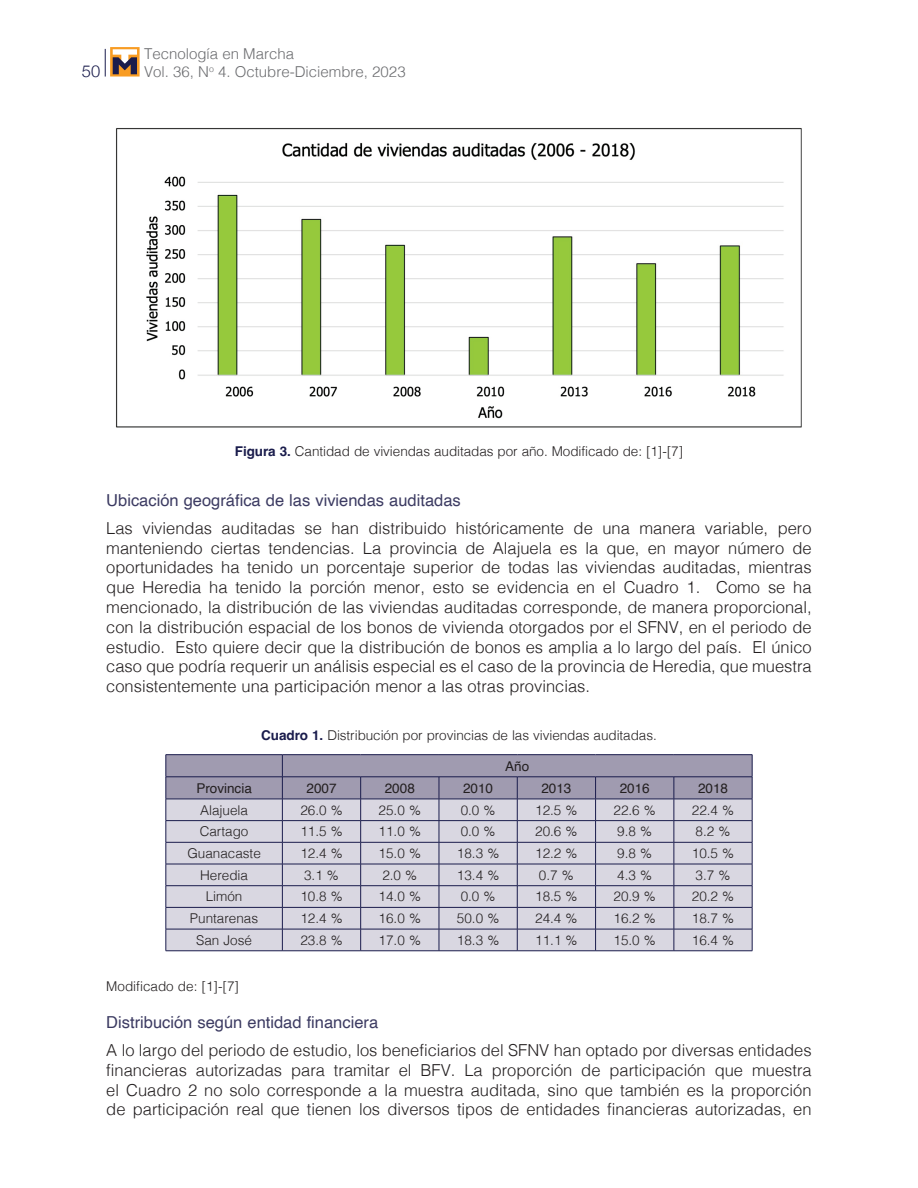
<style>
.page{position:relative;width:918px;height:1188px;background:#fff}
.page>*{position:absolute;margin:0;border:0;box-sizing:border-box;transform-origin:0 0}
.t1{font:300 16.5px/19.8px "Helvetica";color:#231f20;text-align:justify}
.t2{font:16.5px "Helvetica";color:#3c3b62}
.t3{font:300 16.5px "Helvetica Neue";color:#1a1c4c}
.t4{font:300 15px/18px "Helvetica";color:#6c6d70}
.t5{font:300 13.5px "Helvetica";color:#231f20}
.t6{font:13.5px "Helvetica";color:#231f20}
.s1{font-weight:700;color:#1a1c4c}
</style>
<div class="page">
<svg style="left:105px;top:49px;width:1px;height:28px"></svg>
<svg style="left:110px;top:47px;width:30px;height:30px"></svg>
<svg style="left:113px;top:49px;width:24px;height:25px"></svg>
<img style="left:116px;top:128px;width:686px;height:300px">
<hr style="left:166px;top:754px;width:116px;height:1px;background:#1a1c4c">
<hr style="left:282px;top:754px;width:79px;height:1px;background:#1a1c4c">
<hr style="left:361px;top:754px;width:78px;height:1px;background:#1a1c4c">
<hr style="left:439px;top:754px;width:78px;height:1px;background:#1a1c4c">
<hr style="left:517px;top:754px;width:79px;height:1px;background:#1a1c4c">
<hr style="left:596px;top:754px;width:78px;height:1px;background:#1a1c4c">
<hr style="left:674px;top:754px;width:78px;height:1px;background:#1a1c4c">
<svg style="left:166px;top:755px;width:587px;height:196px;background:#c2bfce"></svg>
<hr style="left:166px;top:951px;width:116px;height:1px;background:#1a1c4c">
<hr style="left:282px;top:951px;width:79px;height:1px;background:#1a1c4c">
<hr style="left:361px;top:951px;width:78px;height:1px;background:#1a1c4c">
<hr style="left:439px;top:951px;width:78px;height:1px;background:#1a1c4c">
<hr style="left:517px;top:951px;width:79px;height:1px;background:#1a1c4c">
<hr style="left:596px;top:951px;width:78px;height:1px;background:#1a1c4c">
<hr style="left:674px;top:951px;width:78px;height:1px;background:#1a1c4c">
<p class="t3" style="left:82px;top:57px;width:20px">50</p>
<p class="t4" style="left:144px;top:43px;width:263px">Tecnología en Marcha<br>Vol. 36, N<sup>o</sup> 4. Octubre-Diciembre, 2023</p>
<p class="t5" style="left:235px;top:440px;width:450px"><span class="s1">Figura 3.</span> Cantidad de viviendas auditadas por año. Modificado de: [1]-[7]</p>
<p class="t2" style="left:106px;top:487px;width:356px">Ubicación geográfica de las viviendas auditadas</p>
<p class="t1" style="left:106px;top:517px;width:707px">Las viviendas auditadas se han distribuido históricamente de una manera variable, pero manteniendo ciertas tendencias. La provincia de Alajuela es la que, en mayor número de oportunidades ha tenido un porcentaje superior de todas las viviendas auditadas, mientras que Heredia ha tenido la porción menor, esto se evidencia en el Cuadro 1. Como se ha mencionado, la distribución de las viviendas auditadas corresponde, de manera proporcional, con la distribución espacial de los bonos de vivienda otorgados por el SFNV, en el periodo de estudio. Esto quiere decir que la distribución de bonos es amplia a lo largo del país. El único caso que podría requerir un análisis especial es el caso de la provincia de Heredia, que muestra consistentemente una participación menor a las otras provincias.</p>
<p class="t5" style="left:261px;top:724px;width:397px"><span class="s1">Cuadro 1.</span> Distribución por provincias de las viviendas auditadas.</p>
<p class="t6" style="left:505px;top:756px;width:26px">Año</p>
<p class="t6" style="left:196px;top:778px;width:57px">Provincia</p>
<p class="t6" style="left:307px;top:778px;width:32px">2007</p>
<p class="t6" style="left:385px;top:778px;width:32px">2008</p>
<p class="t6" style="left:463px;top:778px;width:32px">2010</p>
<p class="t6" style="left:541px;top:778px;width:32px">2013</p>
<p class="t6" style="left:620px;top:778px;width:32px">2016</p>
<p class="t6" style="left:698px;top:778px;width:32px">2018</p>
<p class="t5" style="left:200px;top:798px;width:50px">Alajuela</p>
<p class="t5" style="left:300px;top:798px;width:44px">26.0 %</p>
<p class="t5" style="left:379px;top:798px;width:44px">25.0 %</p>
<p class="t5" style="left:461px;top:798px;width:36px">0.0 %</p>
<p class="t5" style="left:535px;top:798px;width:44px">12.5 %</p>
<p class="t5" style="left:614px;top:798px;width:44px">22.6 %</p>
<p class="t5" style="left:692px;top:798px;width:44px">22.4 %</p>
<p class="t5" style="left:200px;top:820px;width:50px">Cartago</p>
<p class="t5" style="left:300px;top:820px;width:44px">11.5 %</p>
<p class="t5" style="left:379px;top:820px;width:44px">11.0 %</p>
<p class="t5" style="left:461px;top:820px;width:36px">0.0 %</p>
<p class="t5" style="left:535px;top:820px;width:44px">20.6 %</p>
<p class="t5" style="left:617px;top:820px;width:36px">9.8 %</p>
<p class="t5" style="left:696px;top:820px;width:36px">8.2 %</p>
<p class="t5" style="left:187px;top:842px;width:75px">Guanacaste</p>
<p class="t5" style="left:300px;top:842px;width:44px">12.4 %</p>
<p class="t5" style="left:379px;top:842px;width:44px">15.0 %</p>
<p class="t5" style="left:457px;top:842px;width:44px">18.3 %</p>
<p class="t5" style="left:535px;top:842px;width:44px">12.2 %</p>
<p class="t5" style="left:617px;top:842px;width:36px">9.8 %</p>
<p class="t5" style="left:692px;top:842px;width:44px">10.5 %</p>
<p class="t5" style="left:200px;top:863px;width:50px">Heredia</p>
<p class="t5" style="left:304px;top:863px;width:36px">3.1 %</p>
<p class="t5" style="left:382px;top:863px;width:36px">2.0 %</p>
<p class="t5" style="left:457px;top:863px;width:44px">13.4 %</p>
<p class="t5" style="left:539px;top:863px;width:36px">0.7 %</p>
<p class="t5" style="left:617px;top:863px;width:36px">4.3 %</p>
<p class="t5" style="left:696px;top:863px;width:36px">3.7 %</p>
<p class="t5" style="left:206px;top:885px;width:38px">Limón</p>
<p class="t5" style="left:300px;top:885px;width:44px">10.8 %</p>
<p class="t5" style="left:379px;top:885px;width:44px">14.0 %</p>
<p class="t5" style="left:461px;top:885px;width:36px">0.0 %</p>
<p class="t5" style="left:535px;top:885px;width:44px">18.5 %</p>
<p class="t5" style="left:614px;top:885px;width:44px">20.9 %</p>
<p class="t5" style="left:692px;top:885px;width:44px">20.2 %</p>
<p class="t5" style="left:190px;top:907px;width:70px">Puntarenas</p>
<p class="t5" style="left:300px;top:907px;width:44px">12.4 %</p>
<p class="t5" style="left:379px;top:907px;width:44px">16.0 %</p>
<p class="t5" style="left:457px;top:907px;width:44px">50.0 %</p>
<p class="t5" style="left:535px;top:907px;width:44px">24.4 %</p>
<p class="t5" style="left:614px;top:907px;width:44px">16.2 %</p>
<p class="t5" style="left:692px;top:907px;width:44px">18.7 %</p>
<p class="t5" style="left:196px;top:929px;width:57px">San José</p>
<p class="t5" style="left:300px;top:929px;width:44px">23.8 %</p>
<p class="t5" style="left:379px;top:929px;width:44px">17.0 %</p>
<p class="t5" style="left:457px;top:929px;width:44px">18.3 %</p>
<p class="t5" style="left:535px;top:929px;width:44px">11.1 %</p>
<p class="t5" style="left:614px;top:929px;width:44px">15.0 %</p>
<p class="t5" style="left:692px;top:929px;width:44px">16.4 %</p>
<p class="t5" style="left:106px;top:975px;width:134px">Modificado de: [1]-[7]</p>
<p class="t2" style="left:106px;top:1009px;width:273px">Distribución según entidad financiera</p>
<p class="t1" style="left:106px;top:1039px;width:707px">A lo largo del periodo de estudio, los beneficiarios del SFNV han optado por diversas entidades financieras autorizadas para tramitar el BFV. La proporción de participación que muestra el Cuadro 2 no solo corresponde a la muestra auditada, sino que también es la proporción de participación real que tienen los diversos tipos de entidades financieras autorizadas, en</p>
</div>
